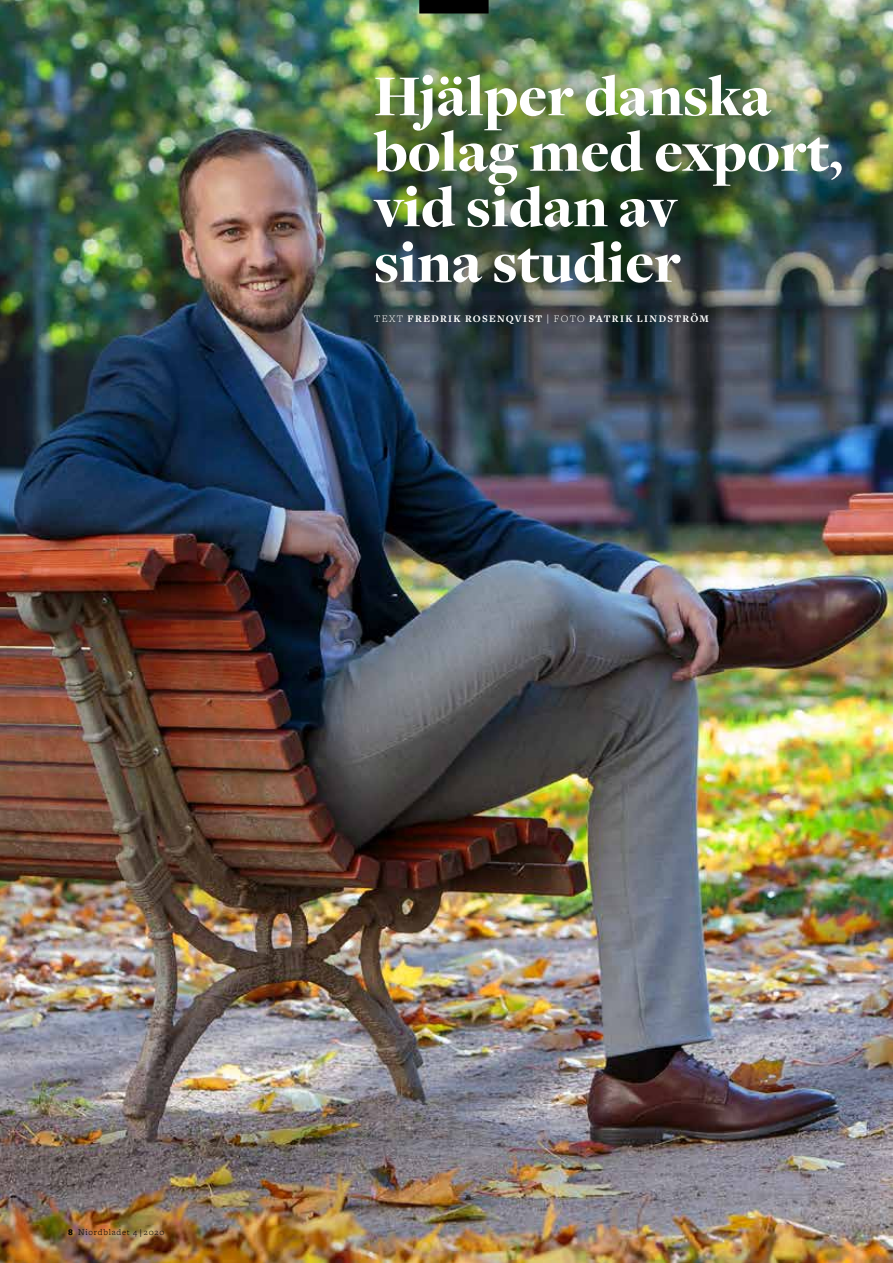
<style>
.page{position:relative;width:893px;height:1263px;background:#fff}
.page>*{position:absolute;margin:0;border:0;box-sizing:border-box;transform-origin:0 0}
.t1{font:900 60px/55.5px "Freight Disp Pro";color:#fff}
.t2{font:700 10.5px "Freight Text Pro";letter-spacing:.12em;color:#fff}
.t3{font:300 9px "Freight Micro Pro";letter-spacing:.08em;color:#000}
.s1{font-weight:300}
.s2{font-family:"Freight Sans Pro";font-weight:700}
</style>
<div class="page">
<img style="left:0;top:0;width:893px;height:1263px">
<div style="left:419px;top:0;width:70px;height:14px;background:#000"></div>
<div style="left:325px;top:26px;width:564px;height:307px;background:#000;opacity:.75"></div>
<p class="t1" style="left:374px;top:67px;width:470px">Hjälper danska bolag med export, vid sidan av<br>sina studier</p>
<p class="t2" style="left:374px;top:312px;width:336px"><span class="s1">TEXT</span> FREDRIK ROSENQVIST | <span class="s1">FOTO</span> PATRIK LINDSTRÖM</p>
<p class="t3" style="left:68px;top:1226px;width:98px"><span class="s2">8</span> Niordbladet 4 | 2020</p>
</div>
